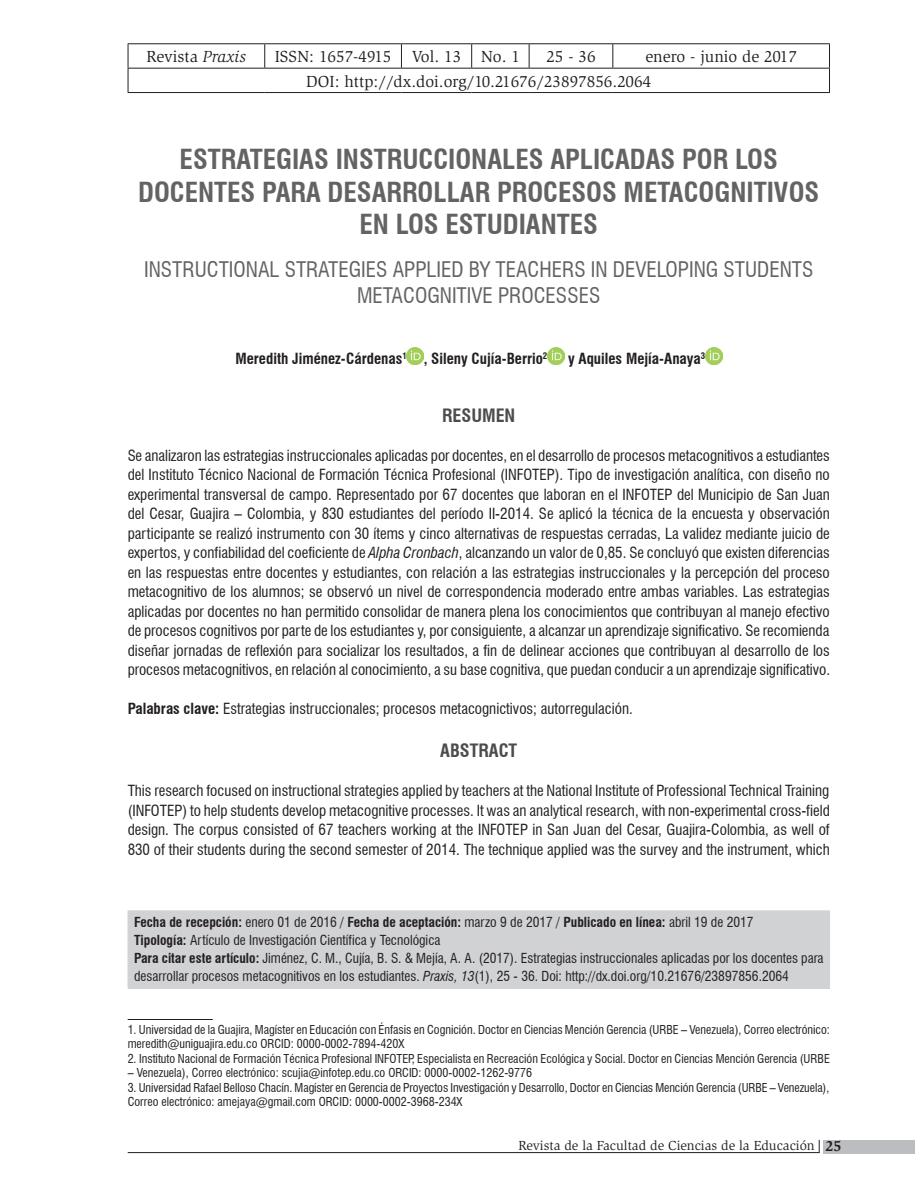
<style>
.page{position:relative;width:915px;height:1191px;background:#fff}
.page>*{position:absolute;margin:0;border:0;box-sizing:border-box;transform-origin:0 0}
.t1{font:700 condensed 27px/32.4px "Swiss 721 BT";color:#636366;text-align:center}
.t2{font:condensed 21px/25.2px "Swiss 721 BT";color:#636366;text-align:center}
.t3{font:700 condensed 18px "Swiss 721 BT";color:#4b4c4d}
.t4{font:16.5px/24.3px "Slimbach";color:#231f20}
.t5{font:condensed 15px/19.5px "Swiss 721 BT";color:#231f20;text-align:justify}
.t6{font:700 condensed 15px "Swiss 721 BT";color:#231f20}
.t7{font:condensed 13.5px/18px "Swiss 721 BT";color:#231f20}
.t8{font:13.5px "Slimbach";color:#231f20}
.t9{font:condensed 12px/14.4px "Swiss 721 BT";color:#231f20}
.s1{font-style:italic}
.s2{font-weight:700}
.s3{font-weight:700;font-size:15px}
</style>
<div class="page">
<div style="left:823px;top:1139px;width:91px;height:14px;background:#bcbdc0"></div>
<hr style="left:128px;top:1152px;width:691px;height:1px;background:#231f20">
<svg style="left:818px;top:1140px;width:1px;height:13px"></svg>
<img style="left:406px;top:347px;width:17px;height:17px">
<img style="left:547px;top:347px;width:17px;height:17px">
<img style="left:705px;top:347px;width:17px;height:17px">
<hr style="left:128px;top:1019px;width:85px;height:1px;background:#231f20">
<div style="left:128px;top:911px;width:701px;height:77px;background:#d1d2d4"></div>
<hr style="left:128px;top:910px;width:701px;height:1px;background:#d1d2d4">
<hr style="left:128px;top:988px;width:701px;height:1px;background:#d1d2d4">
<hr style="left:128px;top:43px;width:137px;height:1px;background:#231f20">
<hr style="left:265px;top:43px;width:136px;height:1px;background:#231f20">
<svg style="left:264px;top:44px;width:1px;height:24px"></svg>
<hr style="left:401px;top:43px;width:70px;height:1px;background:#231f20">
<svg style="left:401px;top:44px;width:1px;height:24px"></svg>
<hr style="left:471px;top:43px;width:58px;height:1px;background:#231f20">
<svg style="left:471px;top:44px;width:1px;height:24px"></svg>
<hr style="left:529px;top:43px;width:83px;height:1px;background:#231f20">
<svg style="left:528px;top:44px;width:1px;height:24px"></svg>
<hr style="left:612px;top:43px;width:217px;height:1px;background:#231f20">
<svg style="left:612px;top:44px;width:1px;height:24px"></svg>
<hr style="left:128px;top:68px;width:137px;height:1px;background:#231f20">
<svg style="left:128px;top:44px;width:1px;height:48px"></svg>
<hr style="left:265px;top:68px;width:136px;height:1px;background:#231f20">
<hr style="left:401px;top:68px;width:70px;height:1px;background:#231f20">
<hr style="left:471px;top:68px;width:58px;height:1px;background:#231f20">
<hr style="left:529px;top:68px;width:83px;height:1px;background:#231f20">
<hr style="left:612px;top:68px;width:217px;height:1px;background:#231f20">
<hr style="left:128px;top:92px;width:137px;height:1px;background:#231f20">
<hr style="left:265px;top:92px;width:136px;height:1px;background:#231f20">
<hr style="left:401px;top:92px;width:70px;height:1px;background:#231f20">
<hr style="left:471px;top:92px;width:58px;height:1px;background:#231f20">
<hr style="left:529px;top:92px;width:83px;height:1px;background:#231f20">
<hr style="left:612px;top:92px;width:217px;height:1px;background:#231f20">
<p class="t4" style="left:146px;top:45px;width:101px">Revista <span class="s1">Praxis</span></p>
<p class="t4" style="left:274px;top:45px;width:247px">ISSN: 1657-4915 Vol. 13 No. 1</p>
<p class="t4" style="left:546px;top:45px;width:51px">25 - 36</p>
<p class="t4" style="left:306px;top:45px;width:492px;text-indent:339px">enero - junio de 2017<br>DOI: http://dx.doi.org/10.21676/23897856.2064</p>
<p class="t8" style="left:270px;top:50px;width:419px">Meredith Jiménez-Cárdenas, Sileny Cujía-Berrio y Aquiles Mejía-Anaya</p>
<h1 class="t1" style="left:138px;top:143px;width:682px">ESTRATEGIAS INSTRUCCIONALES APLICADAS POR LOS<br>DOCENTES PARA DESARROLLAR PROCESOS METACOGNITIVOS<br>EN LOS ESTUDIANTES</h1>
<h2 class="t2" style="left:144px;top:257px;width:670px">INSTRUCTIONAL STRATEGIES APPLIED BY TEACHERS IN DEVELOPING STUDENTS<br>METACOGNITIVE PROCESSES</h2>
<p class="t6" style="left:235px;top:350px;width:313px">Meredith Jiménez-Cárdenas<sup>1</sup> , Sileny Cujía-Berrio<sup>2</sup></p>
<p class="t6" style="left:568px;top:350px;width:139px">y Aquiles Mejía-Anaya<sup>3</sup></p>
<p class="t3" style="left:442px;top:404px;width:75px">RESUMEN</p>
<p class="t5" style="left:128px;top:445px;width:703px">Se analizaron las estrategias instruccionales aplicadas por docentes, en el desarrollo de procesos metacognitivos a estudiantes del Instituto Técnico Nacional de Formación Técnica Profesional (INFOTEP). Tipo de investigación analítica, con diseño no experimental transversal de campo. Representado por 67 docentes que laboran en el INFOTEP del Municipio de San Juan del Cesar, Guajira – Colombia, y 830 estudiantes del período II-2014. Se aplicó la técnica de la encuesta y observación participante se realizó instrumento con 30 ítems y cinco alternativas de respuestas cerradas, La validez mediante juicio de expertos, y confiabilidad del coeficiente de <span class="s1">Alpha Cronbach</span>, alcanzando un valor de 0,85. Se concluyó que existen diferencias en las respuestas entre docentes y estudiantes, con relación a las estrategias instruccionales y la percepción del proceso metacognitivo de los alumnos; se observó un nivel de correspondencia moderado entre ambas variables. Las estrategias aplicadas por docentes no han permitido consolidar de manera plena los conocimientos que contribuyan al manejo efectivo de procesos cognitivos por parte de los estudiantes y, por consiguiente, a alcanzar un aprendizaje significativo. Se recomienda diseñar jornadas de reflexión para socializar los resultados, a fin de delinear acciones que contribuyan al desarrollo de los procesos metacognitivos, en relación al conocimiento, a su base cognitiva, que puedan conducir a un aprendizaje significativo.</p>
<p class="t5" style="left:128px;top:699px;width:506px"><span class="s2">Palabras clave:</span> Estrategias instruccionales; procesos metacognictivos; autorregulación.</p>
<p class="t3" style="left:440px;top:740px;width:78px">ABSTRACT</p>
<p class="t5" style="left:128px;top:781px;width:703px">This research focused on instructional strategies applied by teachers at the National Institute of Professional Technical Training (INFOTEP) to help students develop metacognitive processes. It was an analytical research, with non-experimental cross-field design. The corpus consisted of 67 teachers working at the INFOTEP in San Juan del Cesar, Guajira-Colombia, as well of 830 of their students during the second semester of 2014. The technique applied was the survey and the instrument, which</p>
<p class="t7" style="left:134px;top:913px;width:690px"><span class="s2">Fecha de recepción:</span> enero 01 de 2016 / <span class="s2">Fecha de aceptación:</span> marzo 9 de 2017 / <span class="s2">Publicado en línea:</span> abril 19 de 2017<br><span class="s2">Tipología:</span> Artículo de Investigación Científica y Tecnológica<br><span class="s2">Para citar este artículo:</span> Jiménez, C. M., Cujía, B. S. &amp; Mejía, A. A. (2017). Estrategias instruccionales aplicadas por los docentes para desarrollar procesos metacognitivos en los estudiantes. <span class="s1">Praxis, 13</span>(1), 25 - 36. Doi: http://dx.doi.org/10.21676/23897856.2064</p>
<p class="t9" style="left:128px;top:1022px;width:703px">1. Universidad de la Guajira, Magíster en Educación con Énfasis en Cognición. Doctor en Ciencias Mención Gerencia (URBE – Venezuela), Correo electrónico: meredith@uniguajira.edu.co ORCID: 0000-0002-7894-420X</p>
<p class="t9" style="left:128px;top:1051px;width:703px">2. Instituto Nacional de Formación Técnica Profesional INFOTEP, Especialista en Recreación Ecológica y Social. Doctor en Ciencias Mención Gerencia (URBE</p>
<p class="t9" style="left:128px;top:1065px;width:406px">– Venezuela), Correo electrónico: scujia@infotep.edu.co ORCID: 0000-0002-1262-9776</p>
<p class="t9" style="left:128px;top:1080px;width:703px">3. Universidad Rafael Belloso Chacín. Magíster en Gerencia de Proyectos Investigación y Desarrollo, Doctor en Ciencias Mención Gerencia (URBE – Venezuela),<br>Correo electrónico: amejaya@gmail.com ORCID: 0000-0002-3968-234X</p>
<p class="t8" style="left:518px;top:1137px;width:324px">Revista de la Facultad de Ciencias de la Educación <span class="s3">25</span></p>
</div>
